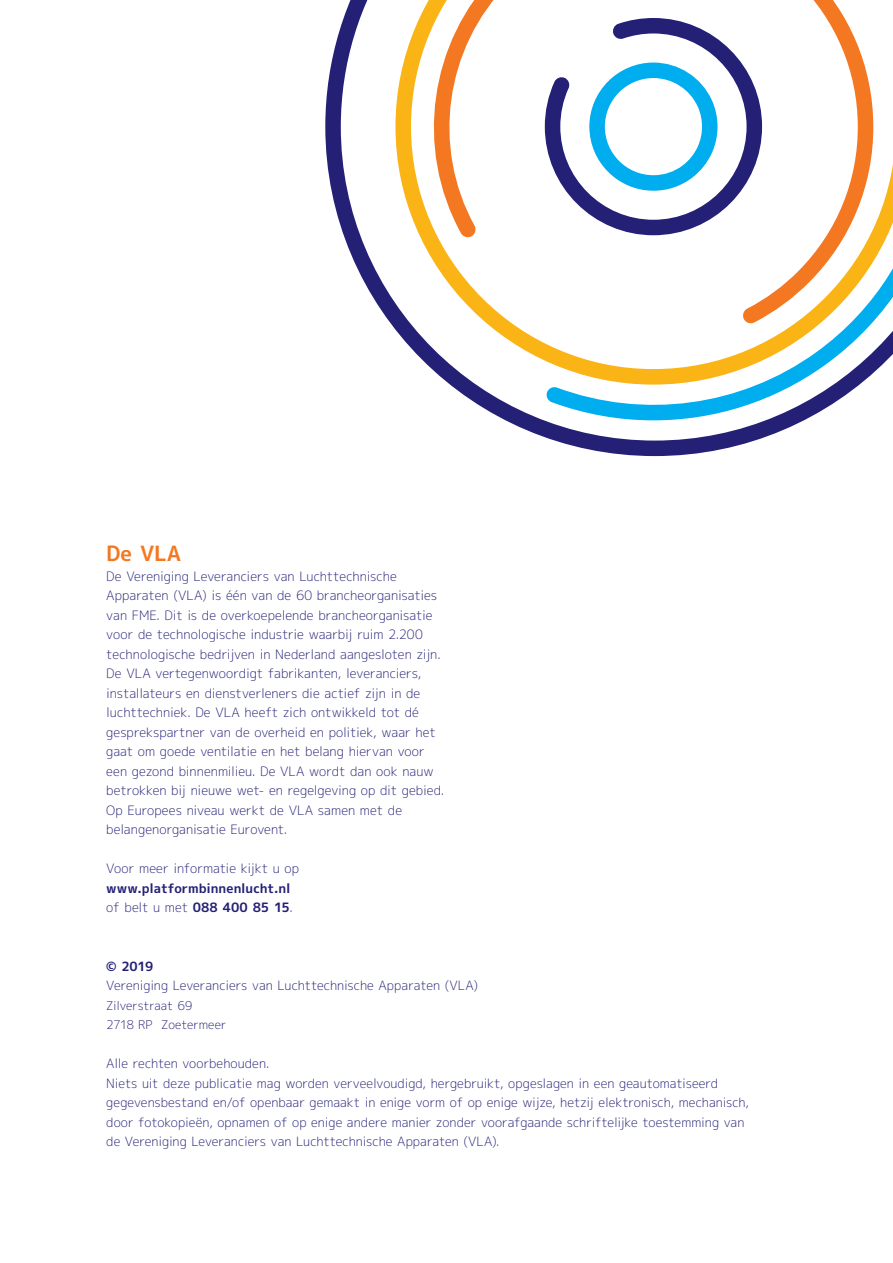
<style>
.page{position:relative;width:893px;height:1263px;background:#fff}
.page>*{position:absolute;margin:0;border:0;box-sizing:border-box;transform-origin:0 0}
.Kop_-_Oranje_-_14pt{font:21px "mplus 1 c bold";color:#f47721}
.Bodytekst_-_light_8{font:12.9px/19.5px "mplus 1 c light";letter-spacing:-.005em;color:#242076}
.Bodytekst_-_light_8-2{font:12.9px "mplus 1 c bold";letter-spacing:-.01em;color:#242076}
.Bodytekst_-_light_8-3{font:12.75px/19.5px "mplus 1 c light";letter-spacing:-.005em;color:#242076}
.Bodytekst_-_light_8-4{font:12.75px "mplus 1 c bold";color:#242076}
.Bodytekst_-_light_8-5{font:12px "mplus 1 c light";letter-spacing:-.005em;color:#242076}
.s1{font-family:"mplus 1 c bold"}
</style>
<div class="page">
<svg style="left:325px;top:0;width:480px;height:456px"></svg>
<svg style="left:400px;top:0;width:493px;height:420px"></svg>
<p class="Kop_-_Oranje_-_14pt" style="left:106px;top:538px;width:76px">De VLA</p>
<p class="Bodytekst_-_light_8" style="left:106px;top:566px;width:339px">De Vereniging Leveranciers van Luchttechnische Apparaten (VLA) is één van de 60 brancheorganisaties van FME. Dit is de overkoepelende brancheorganisatie voor de technologische industrie waarbij ruim 2.200 technologische bedrijven in Nederland aangesloten zijn.<br>De VLA vertegenwoordigt fabrikanten, leveranciers, installateurs en dienstverleners die actief zijn in de luchttechniek. De VLA heeft zich ontwikkeld tot dé gesprekspartner van de overheid en politiek, waar het gaat om goede ventilatie en het belang hiervan voor een gezond binnenmilieu. De VLA wordt dan ook nauw betrokken bij nieuwe wet- en regelgeving op dit gebied.<br>Op Europees niveau werkt de VLA samen met de belangenorganisatie Eurovent.</p>
<p class="Bodytekst_-_light_8" style="left:106px;top:858px;width:194px">Voor meer informatie kijkt u op</p>
<p class="Bodytekst_-_light_8-2" style="left:106px;top:879px;width:186px">www.platformbinnenlucht.nl</p>
<p class="Bodytekst_-_light_8" style="left:106px;top:897px;width:188px">of belt u met <span class="s1">088 400 85 15</span>.</p>
<p class="Bodytekst_-_light_8-4" style="left:106px;top:957px;width:48px">© 2019</p>
<p class="Bodytekst_-_light_8-3" style="left:106px;top:975px;width:373px">Vereniging Leveranciers van Luchttechnische Apparaten (VLA)</p>
<p class="Bodytekst_-_light_8-5" style="left:106px;top:997px;width:87px">Zilverstraat 69</p>
<p class="Bodytekst_-_light_8-5" style="left:106px;top:1016px;width:122px">2718 RP Zoetermeer</p>
<p class="Bodytekst_-_light_8-3" style="left:106px;top:1053px;width:164px">Alle rechten voorbehouden.</p>
<p class="Bodytekst_-_light_8-3" style="left:106px;top:1073px;width:644px">Niets uit deze publicatie mag worden verveelvoudigd, hergebruikt, opgeslagen in een geautomatiseerd gegevensbestand en/of openbaar gemaakt in enige vorm of op enige wijze, hetzij elektronisch, mechanisch, door fotokopieën, opnamen of op enige andere manier zonder voorafgaande schriftelijke toestemming van de Vereniging Leveranciers van Luchttechnische Apparaten (VLA).</p>
</div>
